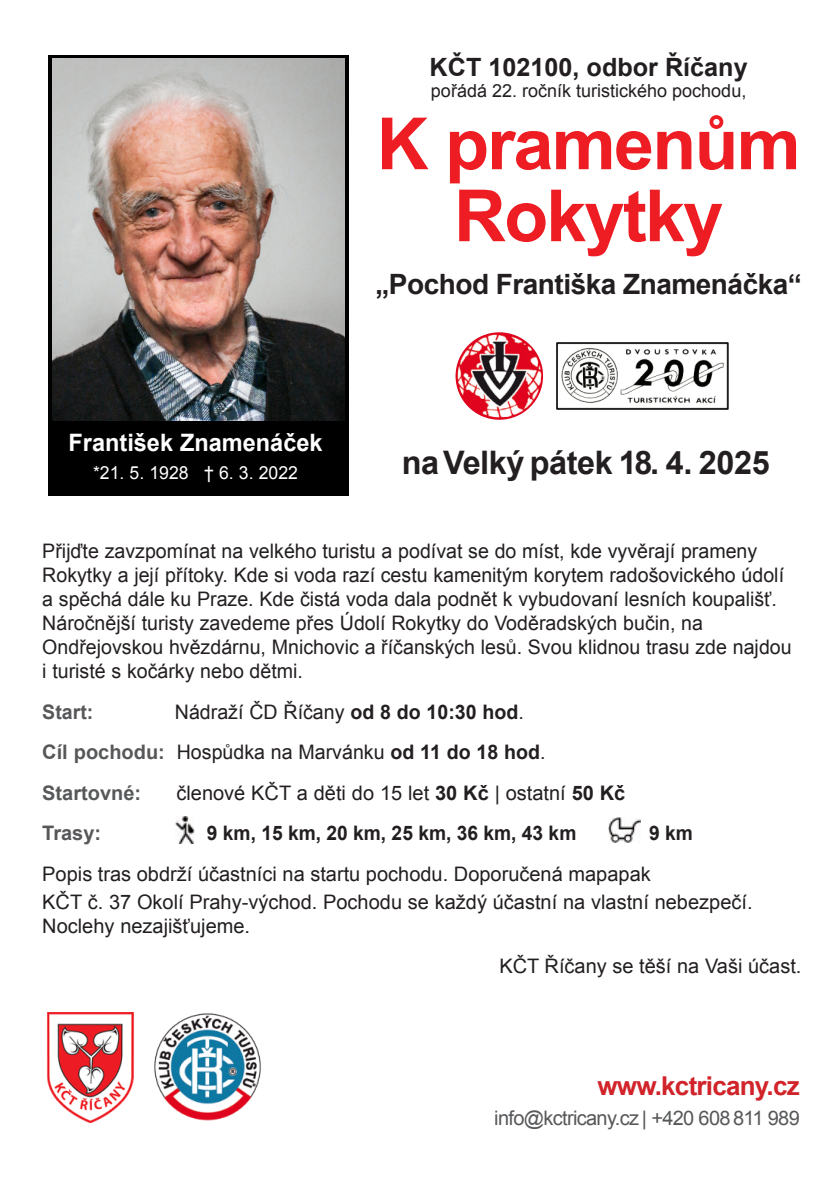
<style>
.page{position:relative;width:840px;height:1191px;background:#fff}
.page>*{position:absolute;margin:0;border:0;box-sizing:border-box;transform-origin:0 0}
.t1{font:700 72px/72px "Arial";letter-spacing:-.025em;color:#ee1d23;text-align:center}
.t2{font:700 32.4px "Arial";letter-spacing:-.01em;color:#231f20}
.t3{font:700 28px "Arial";letter-spacing:-.02em;color:#231f20}
.t4{font:700 26px "Arial";letter-spacing:-.03em;color:#d1232a}
.t5{font:700 25.2px "Arial";color:#231f20}
.t6{font:700 24px "Arial";color:#fff}
.t7{font:20px/24px "Arial";color:#231f20}
.t8{font:700 20px "Arial";color:#231f20;scale:.96 1}
.t9{font:20px "Arial";letter-spacing:-.035em;color:#57585a}
.t10{font:700 20px "Arial";color:#57585a}
.t11{font:18px "Arial";color:#231f20}
.t12{font:18px "Arial";color:#fff}
.s1{font-weight:700}
.s2{font-weight:700;color:#57585a}
</style>
<div class="page">
<img style="left:154px;top:1013px;width:107px;height:107px">
<img style="left:556px;top:342px;width:173px;height:67px">
<img style="left:176px;top:817px;width:19px;height:27px">
<img style="left:608px;top:817px;width:33px;height:26px">
<img style="left:455px;top:332px;width:88px;height:88px;border-radius:50%">
<div style="left:48px;top:55px;width:300px;height:441px;background:#000"></div>
<img style="left:53px;top:58px;width:291px;height:362px">
<img style="left:47px;top:1012px;width:87px;height:110px">
<p class="t6" style="left:68px;top:434px;width:255px">František Znamenáček</p>
<p class="t12" style="left:93px;top:466px;width:206px">*21. 5. 1928 † 6. 3. 2022</p>
<p class="t5" style="left:429px;top:57px;width:319px">KČT 102100, odbor Říčany</p>
<p class="t11" style="left:431px;top:84px;width:317px">pořádá 22. ročník turistického pochodu,</p>
<h1 class="t1" style="left:376px;top:115px;width:425px">K pramenům<br>Rokytky</h1>
<h3 class="t3" style="left:375px;top:274px;width:428px">„Pochod Františka Znamenáčka“</h3>
<h2 class="t2" style="left:402px;top:450px;width:369px">naVelký pátek 18. 4. 2025</h2>
<p class="t7" style="left:42px;top:541px;width:751px">Přĳďte zavzpomínat na velkého turistu a podívat se do míst, kde vyvěrají prameny Rokytky a její přítoky. Kde si voda razí cestu kamenitým korytem radošovického údolí a spěchá dále ku Praze. Kde čistá voda dala podnět k vybudovaní lesních koupališť.<br>Náročnější turisty zavedeme přes Údolí Rokytky do Voděradských bučin, na Ondřejovskou hvězdárnu, Mnichovic a říčanských lesů. Svou klidnou trasu zde najdou i turisté s kočárky nebo dětmi.</p>
<p class="t10" style="left:42px;top:704px;width:53px">Start:</p>
<p class="t7" style="left:42px;top:693px;width:504px;line-height:40.6px;text-indent:133px">Nádraží ČD Říčany <span class="s1">od 8 do 10:30 hod</span>.<br><span class="s2">Cíl pochodu:</span> Hospůdka na Marvánku <span class="s1">od 11 do 18 hod</span>.<br><span class="s2">Startovné:</span></p>
<p class="t7" style="left:176px;top:782px;width:450px">členové KČT a děti do 15 let <span class="s1">30 Kč</span> | ostatní <span class="s1">50 Kč</span></p>
<p class="t10" style="left:42px;top:826px;width:60px">Trasy:</p>
<p class="t8" style="left:207px;top:826px;width:386px">9 km, 15 km, 20 km, 25 km, 36 km, 43 km</p>
<p class="t8" style="left:649px;top:826px;width:47px">9 km</p>
<p class="t7" style="left:42px;top:862px;width:711px;line-height:28px">Popis tras obdrží účastníci na startu pochodu. Doporučená mapapak<br>KČT č. 37 Okolí Prahy-východ. Pochodu se každý účastní na vlastní nebezpečí.</p>
<p class="t7" style="left:42px;top:916px;width:209px">Noclehy nezajišťujeme.</p>
<p class="t7" style="left:499px;top:956px;width:303px">KČT Říčany se těší na Vaši účast.</p>
<h3 class="t4" style="left:597px;top:1076px;width:204px">www.kctricany.cz</h3>
<p class="t9" style="left:494px;top:1111px;width:307px">info@kctricany.cz | +420 608811 989</p>
</div>
